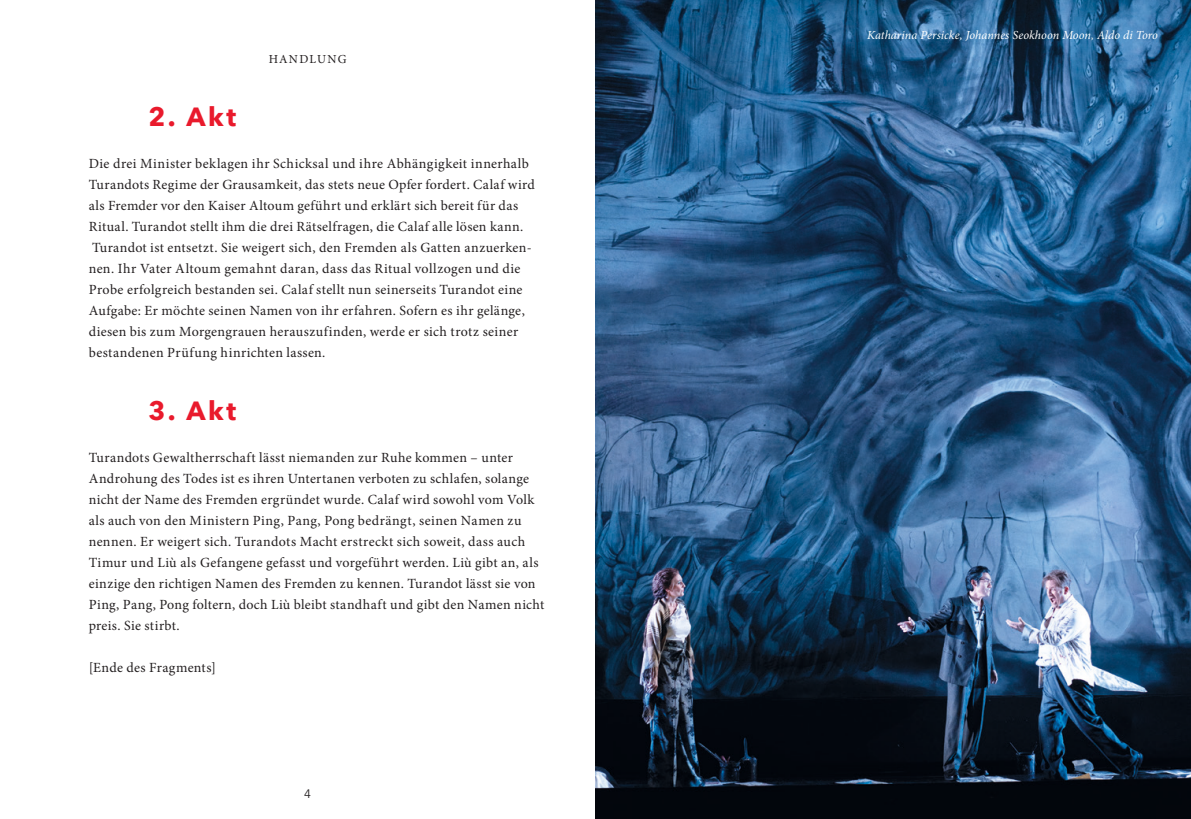
<style>
.page{position:relative;width:1191px;height:819px;background:#fff}
.page>*{position:absolute;margin:0;border:0;box-sizing:border-box;transform-origin:0 0}
.t1{font:700 26.25px "Avenir Next";letter-spacing:.1em;color:#e91a2c}
.t2{font:14px/21px "Minion Pro";letter-spacing:.025em;color:#231f20}
.t3{font:italic 12.25px "Minion Pro";color:#fff}
.t4{font:12.25px "Minion Pro";letter-spacing:.105em;color:#231f20}
.t5{font:12.25px "Avenir";color:#231f20}
</style>
<div class="page">
<img style="left:595px;top:0;width:596px;height:819px">
<p class="t4" style="left:269px;top:51px;width:79px">HANDLUNG</p>
<h1 class="t1" style="left:148px;top:94px;width:89px">2. Akt</h1>
<p class="t2" style="left:89px;top:153px;width:448px">Die drei Minister beklagen ihr Schicksal und ihre Abhängigkeit innerhalb Turandots Regime der Grausamkeit, das stets neue Opfer fordert. Calaf wird als Fremder vor den Kaiser Altoum geführt und erklärt sich bereit für das Ritual. Turandot stellt ihm die drei Rätselfragen, die Calaf alle lösen kann.<br>Turandot ist entsetzt. Sie weigert sich, den Fremden als Gatten anzuerken&shy;nen. Ihr Vater Altoum gemahnt daran, dass das Ritual vollzogen und die Probe erfolgreich bestanden sei. Calaf stellt nun seinerseits Turandot eine Aufgabe: Er möchte seinen Namen von ihr erfahren. Sofern es ihr gelänge, diesen bis zum Morgengrauen herauszufinden, werde er sich trotz seiner bestandenen Prüfung hinrichten lassen.</p>
<h1 class="t1" style="left:148px;top:388px;width:89px">3. Akt</h1>
<p class="t2" style="left:89px;top:447px;width:457px">Turandots Gewaltherrschaft lässt niemanden zur Ruhe kommen – unter Androhung des Todes ist es ihren Untertanen verboten zu schlafen, solange nicht der Name des Fremden ergründet wurde. Calaf wird sowohl vom Volk als auch von den Ministern Ping, Pang, Pong bedrängt, seinen Namen zu nennen. Er weigert sich. Turandots Macht erstreckt sich soweit, dass auch Timur und Liù als Gefangene gefasst und vorgeführt werden. Liù gibt an, als einzige den richtigen Namen des Fremden zu kennen. Turandot lässt sie von Ping, Pang, Pong foltern, doch Liù bleibt standhaft und gibt den Namen nicht preis. Sie stirbt.</p>
<p class="t2" style="left:89px;top:657px;width:129px">[Ende des Fragments]</p>
<p class="t5" style="left:304px;top:786px;width:8px">4</p>
<p class="t3" style="left:867px;top:26px;width:292px">Katharina Persicke, Johannes Seokhoon Moon, Aldo di Toro</p>
</div>
